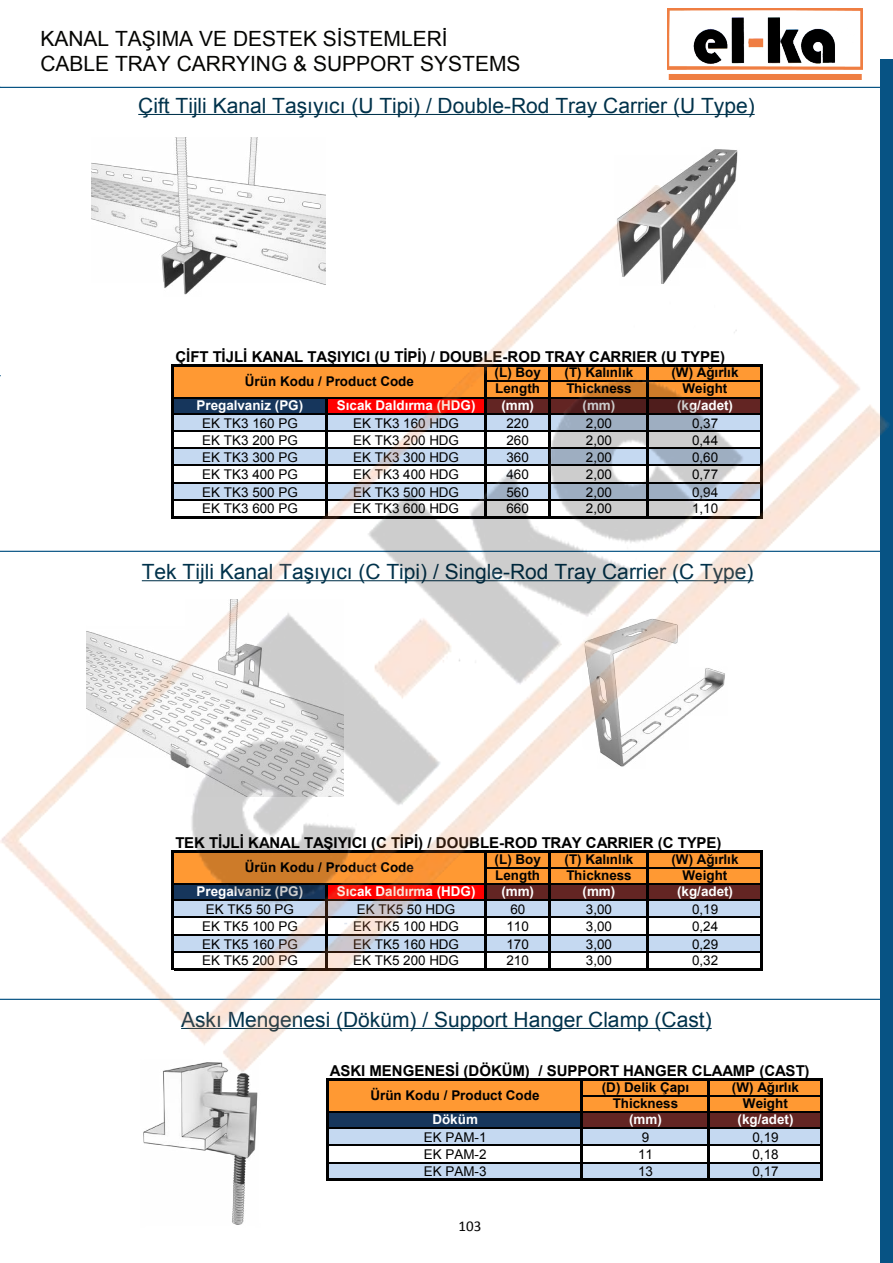
<style>
.page{position:relative;width:893px;height:1263px;background:#fff}
.page>*{position:absolute;margin:0;border:0;box-sizing:border-box;transform-origin:0 0}
.t1{font:21px "Arial";color:#00324b}
.t2{font:21px/25.2px "Arial";color:#050503}
.t3{font:700 15px "Arial";letter-spacing:-.005em;color:#000}
.t4{font:15px "Calibri";color:#000}
.t5{font:13.5px "Arial";letter-spacing:-.005em;color:#000}
.t6{font:700 13.5px "Arial";color:#000}
.t7{font:700 13.5px "Arial";letter-spacing:-.005em;color:#fff}
</style>
<div class="page">
<hr style="left:0;top:87px;width:893px;height:1px;background:#075384">
<img style="left:92px;top:138px;width:166px;height:47px">
<img style="left:143px;top:1078px;width:186px;height:147px">
<img style="left:665px;top:149px;width:73px;height:36px">
<div style="left:880px;top:60px;width:13px;height:1203px;background:#075384"></div>
<img style="left:668px;top:9px;width:195px;height:70px">
<hr style="left:138px;top:114px;width:617px;height:1px;background:#00324b">
<div style="left:328px;top:1079px;width:494px;height:33px;background:#f93"></div>
<div style="left:328px;top:1112px;width:254px;height:16px;background:#16365c"></div>
<div style="left:582px;top:1112px;width:240px;height:16px;background:#632523"></div>
<div style="left:328px;top:1128px;width:494px;height:17px;background:#c5d9f1"></div>
<div style="left:328px;top:1163px;width:494px;height:17px;background:#c5d9f1"></div>
<hr style="left:583px;top:1095px;width:124px;height:1px;background:#000">
<hr style="left:328px;top:1111px;width:253px;height:1px;background:#000">
<hr style="left:583px;top:1111px;width:124px;height:1px;background:#000">
<hr style="left:328px;top:1128px;width:253px;height:1px;background:#000">
<hr style="left:583px;top:1128px;width:124px;height:1px;background:#000">
<hr style="left:328px;top:1145px;width:253px;height:1px;background:#000">
<hr style="left:583px;top:1145px;width:124px;height:1px;background:#000">
<hr style="left:328px;top:1162px;width:253px;height:1px;background:#000">
<hr style="left:583px;top:1162px;width:124px;height:1px;background:#000">
<hr style="left:326px;top:1078px;width:2px;height:103px;background:#000">
<hr style="left:581px;top:1080px;width:2px;height:101px;background:#000">
<hr style="left:707px;top:1080px;width:2px;height:101px;background:#000">
<hr style="left:821px;top:1080px;width:2px;height:101px;background:#000">
<hr style="left:328px;top:1078px;width:495px;height:2px;background:#000">
<hr style="left:709px;top:1095px;width:112px;height:1px;background:#000">
<hr style="left:709px;top:1111px;width:112px;height:1px;background:#000">
<hr style="left:709px;top:1128px;width:112px;height:1px;background:#000">
<hr style="left:709px;top:1145px;width:112px;height:1px;background:#000">
<hr style="left:709px;top:1162px;width:112px;height:1px;background:#000">
<hr style="left:328px;top:1179px;width:495px;height:2px;background:#000">
<img style="left:0;top:185px;width:889px;height:893px">
<h1 class="t2" style="left:40px;top:27px;width:482px">KANAL TAŞIMA VE DESTEK SİSTEMLERİ<br>CABLE TRAY CARRYING &amp; SUPPORT SYSTEMS</h1>
<h1 class="t1" style="left:138px;top:95px;width:618px">Çift Tijli Kanal Taşıyıcı (U Tipi) / Double-Rod Tray Carrier (U Type)</h1>
<p class="t3" style="left:175px;top:348px;width:551px">ÇİFT TİJLİ KANAL TAŞIYICI (U TİPİ) / DOUBLE-ROD TRAY CARRIER (U TYPE)</p>
<p class="t6" style="left:495px;top:365px;width:48px">(L) Boy</p>
<p class="t6" style="left:565px;top:365px;width:70px">(T) Kalınlık</p>
<p class="t6" style="left:671px;top:365px;width:69px">(W) Ağırlık</p>
<p class="t6" style="left:495px;top:381px;width:46px">Length</p>
<p class="t6" style="left:566px;top:381px;width:67px">Thickness</p>
<p class="t6" style="left:683px;top:381px;width:46px">Weight</p>
<p class="t7" style="left:197px;top:397px;width:108px">Pregalvaniz (PG)</p>
<p class="t7" style="left:337px;top:397px;width:140px">Sıcak Daldırma (HDG)</p>
<p class="t7" style="left:501px;top:397px;width:34px">(mm)</p>
<p class="t7" style="left:583px;top:397px;width:34px">(mm)</p>
<p class="t7" style="left:677px;top:397px;width:57px">(kg/adet)</p>
<p class="t5" style="left:202px;top:416px;width:97px">EK TK3 160 PG</p>
<p class="t5" style="left:353px;top:416px;width:107px">EK TK3 160 HDG</p>
<p class="t5" style="left:507px;top:416px;width:24px">220</p>
<p class="t5" style="left:586px;top:416px;width:28px">2,00</p>
<p class="t5" style="left:692px;top:416px;width:28px">0,37</p>
<p class="t5" style="left:202px;top:433px;width:97px">EK TK3 200 PG</p>
<p class="t5" style="left:353px;top:433px;width:107px">EK TK3 200 HDG</p>
<p class="t5" style="left:507px;top:433px;width:24px">260</p>
<p class="t5" style="left:586px;top:433px;width:28px">2,00</p>
<p class="t5" style="left:692px;top:433px;width:28px">0,44</p>
<p class="t5" style="left:202px;top:450px;width:97px">EK TK3 300 PG</p>
<p class="t5" style="left:353px;top:450px;width:107px">EK TK3 300 HDG</p>
<p class="t5" style="left:507px;top:450px;width:24px">360</p>
<p class="t5" style="left:586px;top:450px;width:28px">2,00</p>
<p class="t5" style="left:692px;top:450px;width:28px">0,60</p>
<p class="t5" style="left:202px;top:467px;width:97px">EK TK3 400 PG</p>
<p class="t5" style="left:353px;top:467px;width:107px">EK TK3 400 HDG</p>
<p class="t5" style="left:507px;top:467px;width:24px">460</p>
<p class="t5" style="left:586px;top:467px;width:28px">2,00</p>
<p class="t5" style="left:692px;top:467px;width:28px">0,77</p>
<p class="t5" style="left:202px;top:484px;width:97px">EK TK3 500 PG</p>
<p class="t5" style="left:353px;top:484px;width:107px">EK TK3 500 HDG</p>
<p class="t5" style="left:507px;top:484px;width:24px">560</p>
<p class="t5" style="left:586px;top:484px;width:28px">2,00</p>
<p class="t5" style="left:692px;top:484px;width:28px">0,94</p>
<p class="t5" style="left:202px;top:501px;width:97px">EK TK3 600 PG</p>
<p class="t5" style="left:353px;top:501px;width:107px">EK TK3 600 HDG</p>
<p class="t5" style="left:507px;top:501px;width:24px">660</p>
<p class="t5" style="left:586px;top:501px;width:28px">2,00</p>
<p class="t5" style="left:692px;top:501px;width:28px">1,10</p>
<p class="t6" style="left:245px;top:373px;width:171px">Ürün Kodu / Product Code</p>
<h1 class="t1" style="left:142px;top:561px;width:613px">Tek Tijli Kanal Taşıyıcı (C Tipi) / Single-Rod Tray Carrier (C Type)</h1>
<p class="t3" style="left:175px;top:834px;width:548px">TEK TİJLİ KANAL TAŞIYICI (C TİPİ) / DOUBLE-ROD TRAY CARRIER (C TYPE)</p>
<p class="t6" style="left:495px;top:851px;width:48px">(L) Boy</p>
<p class="t6" style="left:565px;top:851px;width:70px">(T) Kalınlık</p>
<p class="t6" style="left:671px;top:851px;width:69px">(W) Ağırlık</p>
<p class="t6" style="left:495px;top:868px;width:46px">Length</p>
<p class="t6" style="left:566px;top:868px;width:67px">Thickness</p>
<p class="t6" style="left:683px;top:868px;width:46px">Weight</p>
<p class="t7" style="left:197px;top:884px;width:108px">Pregalvaniz (PG)</p>
<p class="t7" style="left:337px;top:884px;width:140px">Sıcak Daldırma (HDG)</p>
<p class="t7" style="left:501px;top:884px;width:34px">(mm)</p>
<p class="t7" style="left:583px;top:884px;width:34px">(mm)</p>
<p class="t7" style="left:677px;top:884px;width:57px">(kg/adet)</p>
<p class="t5" style="left:206px;top:902px;width:90px">EK TK5 50 PG</p>
<p class="t5" style="left:357px;top:902px;width:100px">EK TK5 50 HDG</p>
<p class="t5" style="left:510px;top:902px;width:16px">60</p>
<p class="t5" style="left:586px;top:902px;width:28px">3,00</p>
<p class="t5" style="left:692px;top:902px;width:28px">0,19</p>
<p class="t5" style="left:202px;top:919px;width:97px">EK TK5 100 PG</p>
<p class="t5" style="left:353px;top:919px;width:107px">EK TK5 100 HDG</p>
<p class="t5" style="left:507px;top:919px;width:24px">110</p>
<p class="t5" style="left:586px;top:919px;width:28px">3,00</p>
<p class="t5" style="left:692px;top:919px;width:28px">0,24</p>
<p class="t5" style="left:202px;top:936px;width:97px">EK TK5 160 PG</p>
<p class="t5" style="left:353px;top:936px;width:107px">EK TK5 160 HDG</p>
<p class="t5" style="left:507px;top:936px;width:24px">170</p>
<p class="t5" style="left:586px;top:936px;width:28px">3,00</p>
<p class="t5" style="left:692px;top:936px;width:28px">0,29</p>
<p class="t5" style="left:202px;top:952px;width:97px">EK TK5 200 PG</p>
<p class="t5" style="left:353px;top:952px;width:107px">EK TK5 200 HDG</p>
<p class="t5" style="left:507px;top:952px;width:24px">210</p>
<p class="t5" style="left:586px;top:952px;width:28px">3,00</p>
<p class="t5" style="left:692px;top:952px;width:28px">0,32</p>
<p class="t6" style="left:245px;top:860px;width:171px">Ürün Kodu / Product Code</p>
<h1 class="t1" style="left:181px;top:1009px;width:532px">Askı Mengenesi (Döküm) / Support Hanger Clamp (Cast)</h1>
<p class="t3" style="left:330px;top:1062px;width:481px">ASKI MENGENESİ (DÖKÜM) / SUPPORT HANGER CLAAMP (CAST)</p>
<p class="t6" style="left:602px;top:1079px;width:89px">(D) Delik Çapı</p>
<p class="t6" style="left:732px;top:1079px;width:69px">(W) Ağırlık</p>
<p class="t6" style="left:613px;top:1096px;width:67px">Thickness</p>
<p class="t6" style="left:743px;top:1096px;width:46px">Weight</p>
<p class="t7" style="left:432px;top:1112px;width:47px">Döküm</p>
<p class="t7" style="left:629px;top:1112px;width:34px">(mm)</p>
<p class="t7" style="left:737px;top:1112px;width:57px">(kg/adet)</p>
<p class="t5" style="left:424px;top:1130px;width:64px">EK PAM-1</p>
<p class="t5" style="left:642px;top:1130px;width:9px">9</p>
<p class="t5" style="left:752px;top:1130px;width:28px">0,19</p>
<p class="t5" style="left:424px;top:1147px;width:64px">EK PAM-2</p>
<p class="t5" style="left:638px;top:1147px;width:16px">11</p>
<p class="t5" style="left:752px;top:1147px;width:28px">0,18</p>
<p class="t5" style="left:424px;top:1163px;width:64px">EK PAM-3</p>
<p class="t5" style="left:638px;top:1163px;width:16px">13</p>
<p class="t5" style="left:752px;top:1163px;width:28px">0,17</p>
<p class="t6" style="left:370px;top:1088px;width:171px">Ürün Kodu / Product Code</p>
<p class="t4" style="left:458px;top:1218px;width:24px">103</p>
</div>
